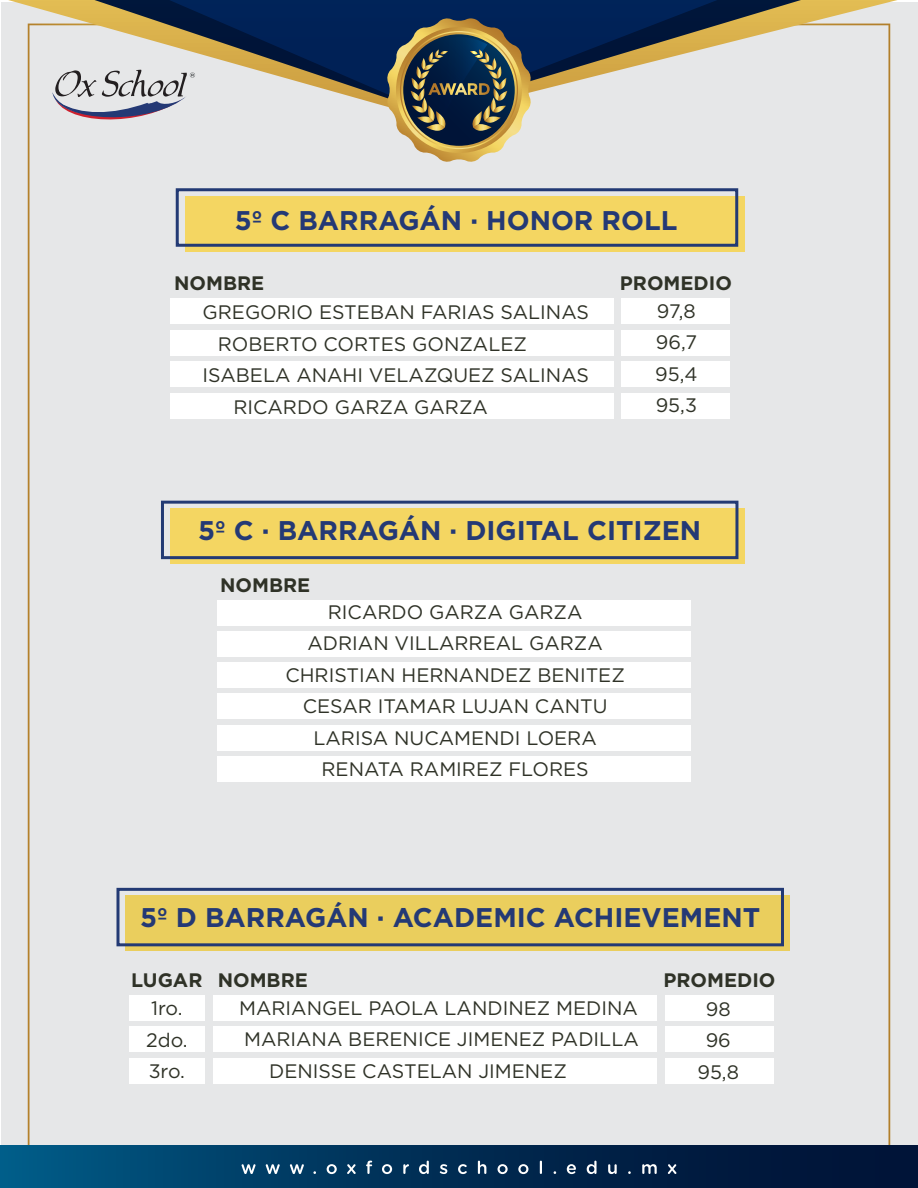
<style>
.page{position:relative;width:918px;height:1188px;background:#fff}
.page>*{position:absolute;margin:0;border:0;box-sizing:border-box;transform-origin:0 0}
.t1{font:700 27px "Gotham HTF";color:#243975}
.t2{font:19.5px/31.5px "Gotham HTF";color:#2f3227;text-align:center}
.t3{font:700 19.5px "Gotham HTF";color:#2f3227}
</style>
<div class="page">
<div style="left:2px;top:112px;width:916px;height:1033px;background:#e6e7e8"></div>
<div style="left:28px;top:118px;width:862px;height:1027px;background:#e6e7e8"></div>
<div style="left:8px;top:112px;width:890px;height:6px;background:#e6e7e8"></div>
<svg style="left:1px;top:0;width:917px;height:112px;background:#979b9d"></svg>
<div style="left:0;top:1145px;width:918px;height:43px;background:linear-gradient(to right,#005681,#000a2d)"></div>
<svg style="left:242px;top:1164px;width:14px;height:10px"></svg>
<svg style="left:266px;top:1164px;width:14px;height:10px"></svg>
<svg style="left:290px;top:1164px;width:14px;height:10px"></svg>
<svg style="left:327px;top:1164px;width:10px;height:10px"></svg>
<svg style="left:347px;top:1164px;width:9px;height:10px"></svg>
<svg style="left:366px;top:1161px;width:6px;height:13px"></svg>
<svg style="left:382px;top:1164px;width:10px;height:10px"></svg>
<svg style="left:403px;top:1164px;width:6px;height:10px"></svg>
<svg style="left:419px;top:1161px;width:10px;height:13px"></svg>
<svg style="left:440px;top:1164px;width:7px;height:10px"></svg>
<svg style="left:458px;top:1164px;width:9px;height:10px"></svg>
<svg style="left:478px;top:1161px;width:8px;height:13px"></svg>
<svg style="left:498px;top:1164px;width:10px;height:10px"></svg>
<svg style="left:518px;top:1164px;width:10px;height:10px"></svg>
<svg style="left:540px;top:1161px;width:2px;height:13px"></svg>
<svg style="left:567px;top:1164px;width:9px;height:10px"></svg>
<svg style="left:587px;top:1161px;width:10px;height:13px"></svg>
<svg style="left:608px;top:1164px;width:9px;height:10px"></svg>
<svg style="left:642px;top:1164px;width:15px;height:10px"></svg>
<svg style="left:668px;top:1164px;width:8px;height:10px"></svg>
<svg style="left:52px;top:70px;width:143px;height:59px;background:#c3c2c8"></svg>
<svg style="left:386px;top:17px;width:146px;height:146px;background:#6f6f5f"></svg>
<div style="left:185px;top:196px;width:559px;height:56px;background:#f4d662"></div>
<div style="left:176px;top:188px;width:562px;height:59px;border:3px solid #233a74"></div>
<div style="left:622px;top:299px;width:108px;height:25px;background:#fff"></div>
<div style="left:170px;top:299px;width:444px;height:25px;background:#fff"></div>
<div style="left:622px;top:330px;width:108px;height:25px;background:#fff"></div>
<div style="left:170px;top:330px;width:444px;height:25px;background:#fff"></div>
<div style="left:622px;top:361px;width:108px;height:25px;background:#fff"></div>
<div style="left:170px;top:361px;width:444px;height:25px;background:#fff"></div>
<div style="left:170px;top:394px;width:444px;height:25px;background:#fff"></div>
<div style="left:622px;top:394px;width:108px;height:25px;background:#fff"></div>
<div style="left:126px;top:896px;width:664px;height:55px;background:#eace5d"></div>
<div style="left:116px;top:888px;width:668px;height:58px;border:3px solid #233a74"></div>
<div style="left:129px;top:995px;width:76px;height:26px;background:#fff"></div>
<div style="left:665px;top:995px;width:109px;height:26px;background:#fff"></div>
<div style="left:213px;top:995px;width:444px;height:26px;background:#fff"></div>
<div style="left:129px;top:1027px;width:76px;height:25px;background:#fff"></div>
<div style="left:665px;top:1027px;width:109px;height:25px;background:#fff"></div>
<div style="left:213px;top:1027px;width:444px;height:25px;background:#fff"></div>
<div style="left:129px;top:1059px;width:76px;height:25px;background:#fff"></div>
<div style="left:665px;top:1059px;width:109px;height:25px;background:#fff"></div>
<div style="left:213px;top:1059px;width:444px;height:25px;background:#fff"></div>
<div style="left:170px;top:508px;width:575px;height:56px;background:#f4d662"></div>
<div style="left:161px;top:501px;width:577px;height:58px;border:3px solid #233a74"></div>
<div style="left:217px;top:601px;width:473px;height:25px;background:#fff"></div>
<div style="left:217px;top:632px;width:473px;height:25px;background:#fff"></div>
<div style="left:217px;top:662px;width:473px;height:26px;background:#fff"></div>
<div style="left:217px;top:693px;width:473px;height:26px;background:#fff"></div>
<div style="left:217px;top:725px;width:473px;height:25px;background:#fff"></div>
<div style="left:217px;top:756px;width:473px;height:26px;background:#fff"></div>
<h1 class="t1" style="left:235px;top:205px;width:444px">5º C BARRAGÁN · HONOR ROLL</h1>
<p class="t3" style="left:174px;top:272px;width:92px">NOMBRE</p>
<p class="t3" style="left:620px;top:272px;width:114px">PROMEDIO</p>
<p class="t2" style="left:203px;top:296px;width:388px">GREGORIO ESTEBAN FARIAS SALINAS</p>
<p class="t2" style="left:218px;top:328px;width:311px">ROBERTO CORTES GONZALEZ</p>
<p class="t2" style="left:203px;top:359px;width:388px">ISABELA ANAHI VELAZQUEZ SALINAS</p>
<p class="t2" style="left:233px;top:391px;width:256px">RICARDO GARZA GARZA</p>
<p class="t2" style="left:655px;top:295px;width:44px;text-align:justify">97,8<br>96,7<br>95,4<br>95,3</p>
<h1 class="t1" style="left:198px;top:515px;width:504px">5º C · BARRAGÁN · DIGITAL CITIZEN</h1>
<p class="t3" style="left:220px;top:574px;width:92px">NOMBRE</p>
<p class="t2" style="left:285px;top:596px;width:341px">RICARDO GARZA GARZA<br>ADRIAN VILLARREAL GARZA<br>CHRISTIAN HERNANDEZ BENITEZ<br>CESAR ITAMAR LUJAN CANTU<br>LARISA NUCAMENDI LOERA<br>RENATA RAMIREZ FLORES</p>
<h1 class="t1" style="left:140px;top:902px;width:622px">5º D BARRAGÁN · ACADEMIC ACHIEVEMENT</h1>
<p class="t3" style="left:131px;top:969px;width:73px">LUGAR</p>
<p class="t2" style="left:151px;top:992px;width:33px">1ro.</p>
<p class="t2" style="left:146px;top:1023px;width:43px;line-height:32px;text-align:left">2do.<br>3ro.</p>
<p class="t3" style="left:218px;top:969px;width:92px">NOMBRE</p>
<p class="t3" style="left:663px;top:969px;width:114px">PROMEDIO</p>
<p class="t2" style="left:239px;top:992px;width:400px">MARIANGEL PAOLA LANDINEZ MEDINA</p>
<p class="t2" style="left:244px;top:1023px;width:396px">MARIANA BERENICE JIMENEZ PADILLA</p>
<p class="t2" style="left:269px;top:1055px;width:299px">DENISSE CASTELAN JIMENEZ</p>
<p class="t2" style="left:698px;top:993px;width:43px">98<br>96<br>95,8</p>
</div>
